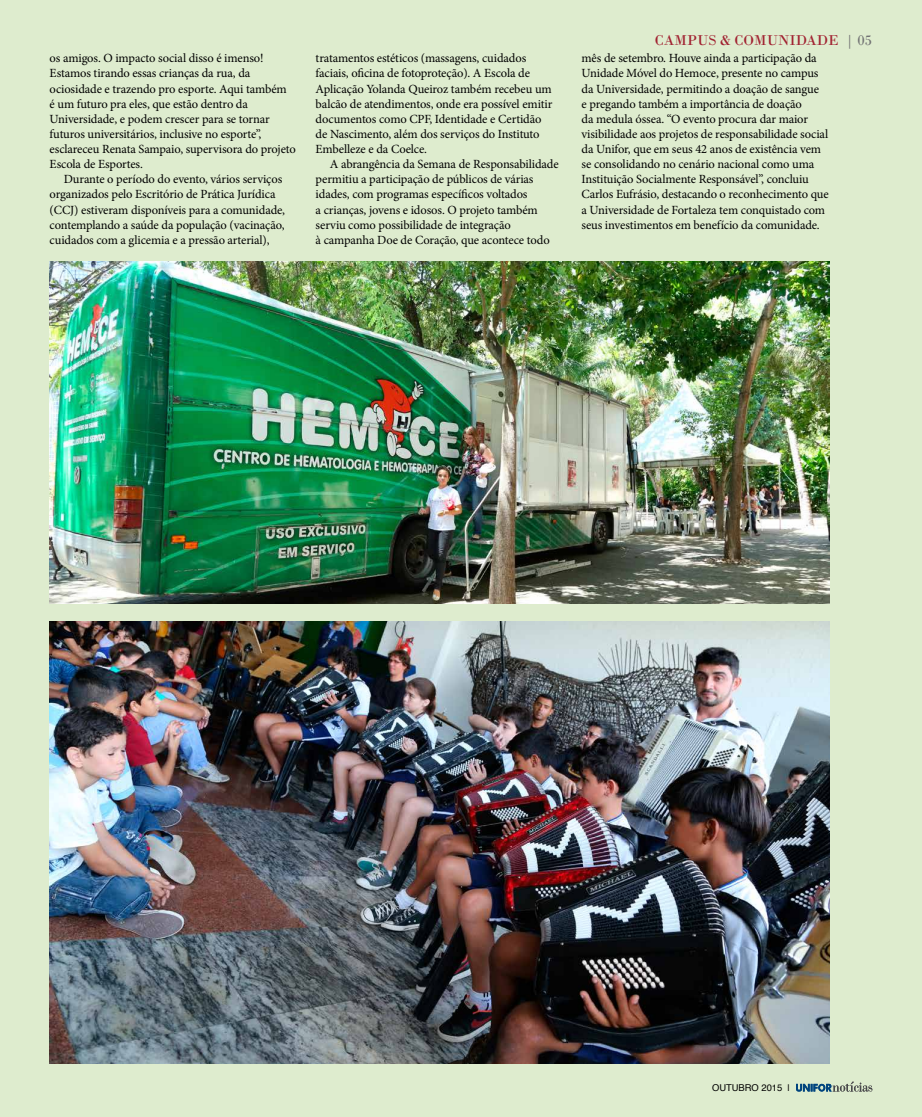
<style>
.page{position:relative;width:922px;height:1117px;background:#fff}
.page>*{position:absolute;margin:0;border:0;box-sizing:border-box;transform-origin:0 0}
.t1{font:15px "Bodoni";color:#a12231}
.t2{font:12.5px/15.1px "Minion Pro";letter-spacing:-.01em;color:#000}
.t3{font:9.38px "Helvetica";color:#000}
.s1{color:#707172}
</style>
<div class="page">
<div style="left:0;top:0;width:921px;height:1116px;background:#deecce"></div>
<img style="left:50px;top:621px;width:779px;height:442px">
<img style="left:50px;top:261px;width:779px;height:342px">
<svg style="left:796px;top:1081px;width:76px;height:10px"></svg>
<p class="t2" style="left:50px;top:51px;width:248px">os amigos. O impacto social disso é imenso!<br>Estamos tirando essas crianças da rua, da ociosidade e trazendo pro esporte. Aqui também<br>é um futuro pra eles, que estão dentro da Universidade, e podem crescer para se tornar futuros universitários, inclusive no esporte”, esclareceu Renata Sampaio, supervisora do projeto Escola de Esportes.</p>
<p class="t2" style="left:50px;top:172px;width:237px;text-indent:14px">Durante o período do evento, vários serviços organizados pelo Escritório de Prática Jurídica (CCJ) estiveram disponíveis para a comunidade, contemplando a saúde da população (vacinação, cuidados com a glicemia e a pressão arterial),</p>
<p class="t2" style="left:315px;top:51px;width:238px">tratamentos estéticos (massagens, cuidados faciais, oficina de fotoproteção). A Escola de Aplicação Yolanda Queiroz também recebeu um balcão de atendimentos, onde era possível emitir documentos como CPF, Identidade e Certidão de Nascimento, além dos serviços do Instituto Embelleze e da Coelce.</p>
<p class="t2" style="left:315px;top:157px;width:244px;text-indent:14px">A abrangência da Semana de Responsabilidade permitiu a participação de públicos de várias idades, com programas específicos voltados<br>a crianças, jovens e idosos. O projeto também serviu como possibilidade de integração<br>à campanha Doe de Coração, que acontece todo</p>
<p class="t1" style="left:654px;top:31px;width:219px">CAMPUS &amp; COMUNIDADE <span class="s1">| 05</span></p>
<p class="t2" style="left:581px;top:51px;width:248px">mês de setembro. Houve ainda a participação da Unidade Móvel do Hemoce, presente no campus da Universidade, permitindo a doação de sangue<br>e pregando também a importância de doação<br>da medula óssea. “O evento procura dar maior visibilidade aos projetos de responsabilidade social da Unifor, que em seus 42 anos de existência vem se consolidando no cenário nacional como uma Instituição Socialmente Responsável”, concluiu Carlos Eufrásio, destacando o reconhecimento que a Universidade de Fortaleza tem conquistado com seus investimentos em benefício da comunidade.</p>
<p class="t3" style="left:711px;top:1080px;width:79px">OUTUBRO 2015 |</p>
</div>
